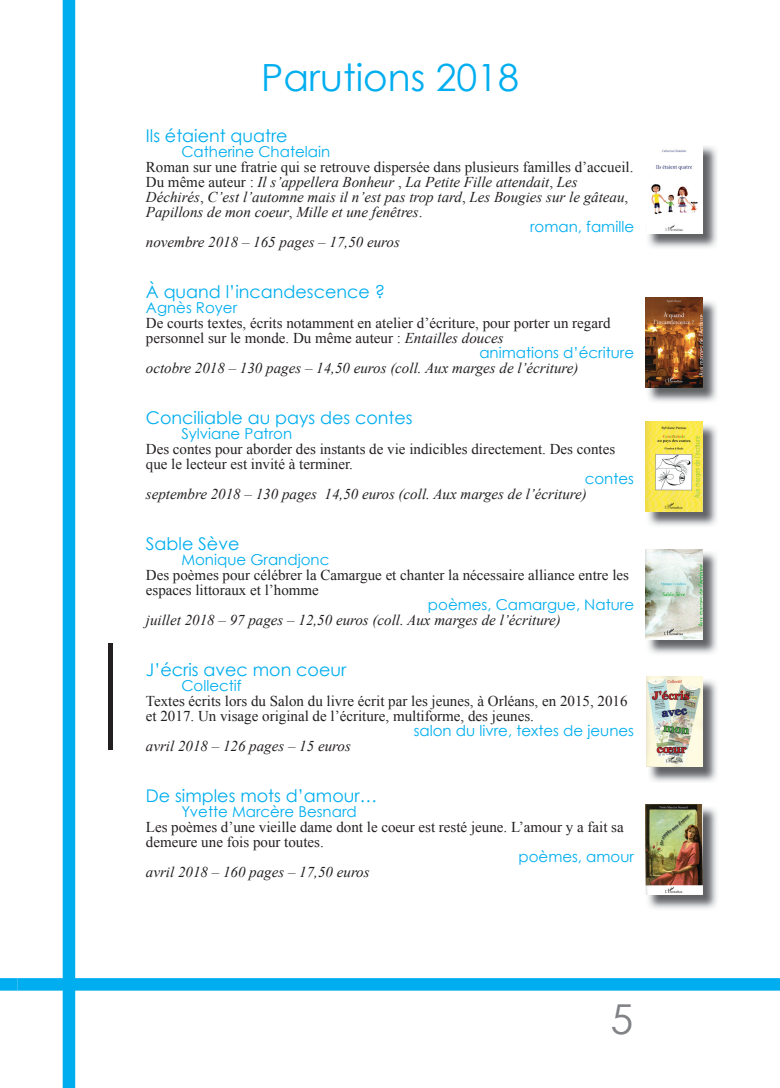
<style>
.page{position:relative;width:780px;height:1088px;background:#fff}
.page>*{position:absolute;margin:0;border:0;box-sizing:border-box;transform-origin:0 0}
.t1{font:41.25px "Century Gothic";color:#808285}
.t2{font:37.5px "Century Gothic";color:#00aeef}
.t3{font:17.5px "Century Gothic";color:#00aeef}
.t4{font:15px/15px "Times New Roman";color:#231f20}
.t5{font:italic 15px/15px "Times New Roman";color:#231f20}
.t6{font:15px "Century Gothic";color:#00aeef}
.s1{font-style:normal}
.s2{font-style:italic}
</style>
<div class="page">
<div style="left:0;top:978px;width:18px;height:12px;background:#00aeef"></div>
<div style="left:18px;top:978px;width:762px;height:12px;background:#00aeef"></div>
<div style="left:63px;top:0;width:12px;height:1088px;background:#00aeef"></div>
<img style="left:648px;top:146px;width:69px;height:102px">
<img style="left:648px;top:146px;width:54px;height:88px">
<img style="left:648px;top:299px;width:69px;height:103px">
<img style="left:645px;top:298px;width:57px;height:90px">
<img style="left:648px;top:423px;width:69px;height:103px">
<img style="left:645px;top:422px;width:57px;height:90px">
<img style="left:648px;top:551px;width:69px;height:103px">
<img style="left:645px;top:549px;width:57px;height:90px">
<img style="left:649px;top:678px;width:68px;height:104px">
<img style="left:646px;top:677px;width:56px;height:90px">
<img style="left:647px;top:806px;width:70px;height:103px">
<img style="left:645px;top:804px;width:57px;height:90px">
<img style="left:109px;top:643px;width:3px;height:106px">
<h2 class="t2" style="left:261px;top:54px;width:259px">Parutions 2018</h2>
<p class="t3" style="left:146px;top:125px;width:143px">Ils étaient quatre</p>
<p class="t6" style="left:181px;top:142px;width:150px">Catherine Chatelain</p>
<p class="t5" style="left:146px;top:159px;width:489px"><span class="s1">Roman sur une fratrie qui se retrouve dispersée dans plusieurs familles d’accueil.<br>Du même auteur :</span> Il s’appellera Bonheur <span class="s1">,</span> La Petite Fille attendait<span class="s1">,</span> Les Déchirés<span class="s1">,</span> C’est l’automne mais il n’est pas trop tard<span class="s1">,</span> Les Bougies sur le gâteau<span class="s1">, </span>Papillons de mon coeur<span class="s1">,</span> Mille et une fenêtres<span class="s1">.</span></p>
<p class="t6" style="left:530px;top:217px;width:105px">roman, famille</p>
<p class="t5" style="left:146px;top:234px;width:255px">novembre 2018 – 165 pages – 17,50 euros</p>
<p class="t3" style="left:146px;top:281px;width:241px">À quand l’incandescence ?</p>
<p class="t6" style="left:146px;top:298px;width:93px">Agnès Royer</p>
<p class="t4" style="left:146px;top:315px;width:466px">De courts textes, écrits notamment en atelier d’écriture, pour porter un regard personnel sur le monde. Du même auteur : <span class="s2">Entailles douces</span></p>
<p class="t6" style="left:479px;top:343px;width:156px">animations d’écriture</p>
<p class="t5" style="left:146px;top:360px;width:434px">octobre 2018 – 130 pages – 14,50 euros (coll. Aux marges de l’écriture)</p>
<p class="t3" style="left:146px;top:407px;width:268px">Conciliable au pays des contes</p>
<p class="t6" style="left:181px;top:424px;width:112px">Sylviane Patron</p>
<p class="t4" style="left:146px;top:441px;width:471px">Des contes pour aborder des instants de vie indicibles directement. Des contes que le lecteur est invité à terminer.</p>
<p class="t6" style="left:584px;top:469px;width:51px">contes</p>
<p class="t5" style="left:146px;top:486px;width:442px">septembre 2018 – 130 pages 14,50 euros (coll. Aux marges de l’écriture)</p>
<p class="t3" style="left:146px;top:533px;width:95px">Sable Sève</p>
<p class="t6" style="left:181px;top:550px;width:150px">Monique Grandjonc</p>
<p class="t4" style="left:146px;top:567px;width:484px">Des poèmes pour célébrer la Camargue et chanter la nécessaire alliance entre les espaces littoraux et l’homme</p>
<p class="t6" style="left:428px;top:595px;width:208px">poèmes, Camargue, Nature</p>
<p class="t5" style="left:146px;top:612px;width:416px">juillet 2018 – 97 pages – 12,50 euros (coll. Aux marges de l’écriture)</p>
<p class="t3" style="left:146px;top:659px;width:202px">J’écris avec mon coeur</p>
<p class="t6" style="left:181px;top:676px;width:62px">Collectif</p>
<p class="t4" style="left:146px;top:693px;width:483px">Textes écrits lors du Salon du livre écrit par les jeunes, à Orléans, en 2015, 2016 et 2017. Un visage original de l’écriture, multiforme, des jeunes.</p>
<p class="t6" style="left:414px;top:721px;width:222px">salon du livre, textes de jeunes</p>
<p class="t5" style="left:146px;top:738px;width:206px">avril 2018 – 126 pages – 15 euros</p>
<p class="t3" style="left:146px;top:785px;width:233px">De simples mots d’amour…</p>
<p class="t6" style="left:181px;top:802px;width:177px">Yvette Marcère Besnard</p>
<p class="t4" style="left:146px;top:819px;width:479px">Les poèmes d’une vieille dame dont le coeur est resté jeune. L’amour y a fait sa demeure une fois pour toutes.</p>
<p class="t6" style="left:518px;top:847px;width:117px">poèmes, amour</p>
<p class="t5" style="left:146px;top:864px;width:225px">avril 2018 – 160 pages – 17,50 euros</p>
<h1 class="t1" style="left:610px;top:994px;width:24px">5</h1>
</div>
